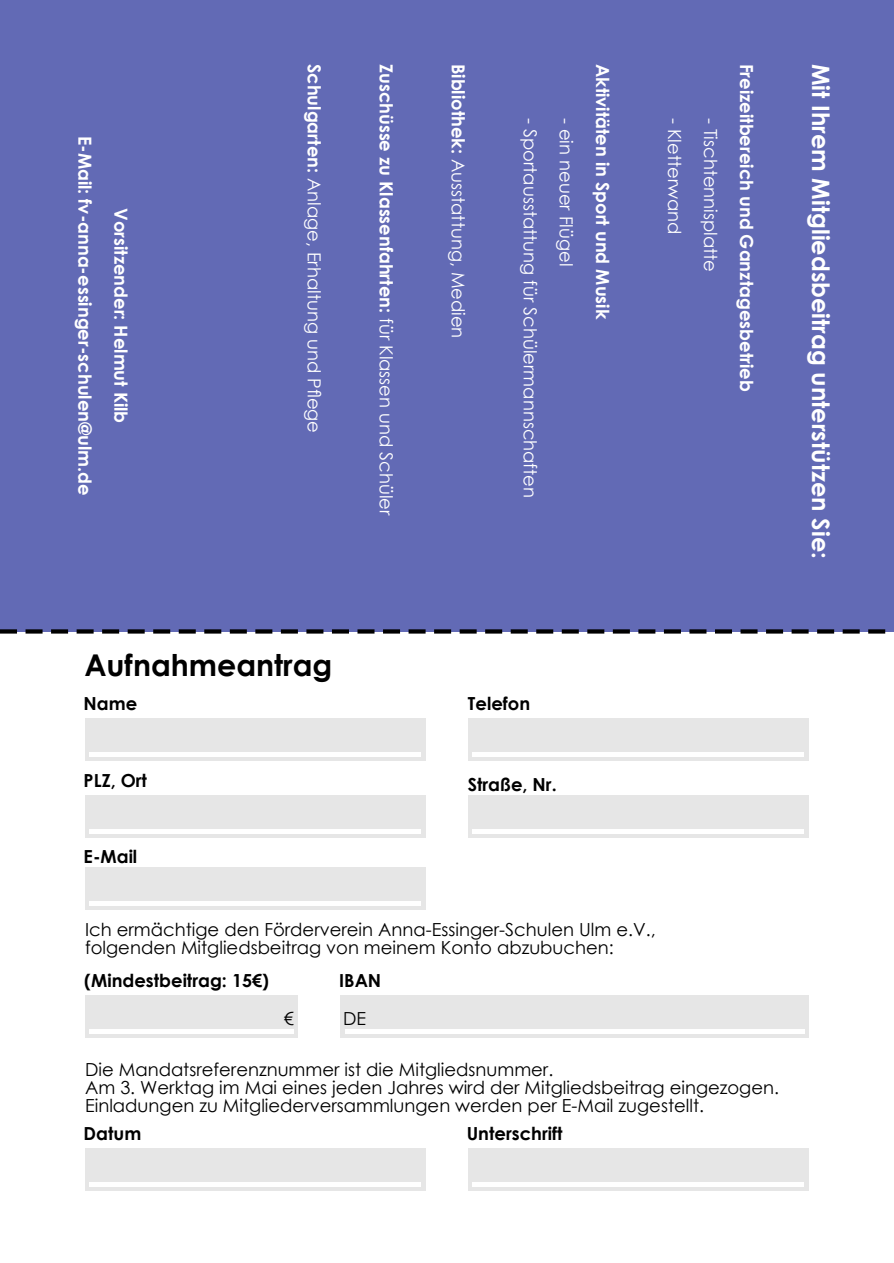
<style>
.page{position:relative;width:894px;height:1263px;background:#fff}
.page>*{position:absolute;margin:0;border:0;box-sizing:border-box;transform-origin:0 0}
.t1{font:700 30px "Century Gothic";color:#000}
.t2{font:700 24px "Century Gothic";color:#fff}
.t3{font:18px/18px "Century Gothic";color:#000}
.t4{font:700 18px/36px "Century Gothic";color:#fff;text-align:center}
.t5{font:18px "Century Gothic";color:#fff}
.t6{font:700 18px "Century Gothic";color:#000}
.s1{font-weight:700}
.s2{font-weight:400}
</style>
<div class="page">
<div style="left:85px;top:1148px;width:340px;height:43px;background:#e6e6e6"></div>
<hr style="left:89px;top:1182px;width:332px;height:4px;background:#fff">
<div style="left:468px;top:1148px;width:340px;height:43px;background:#e6e6e6"></div>
<hr style="left:472px;top:1182px;width:332px;height:4px;background:#fff">
<div style="left:340px;top:995px;width:468px;height:42px;background:#e6e6e6"></div>
<hr style="left:344px;top:1029px;width:460px;height:4px;background:#fff">
<div style="left:85px;top:995px;width:213px;height:42px;background:#e6e6e6"></div>
<hr style="left:89px;top:1029px;width:204px;height:4px;background:#fff">
<div style="left:468px;top:719px;width:340px;height:42px;background:#e6e6e6"></div>
<hr style="left:472px;top:753px;width:332px;height:4px;background:#fff">
<div style="left:85px;top:867px;width:340px;height:43px;background:#e6e6e6"></div>
<div style="left:89px;top:901px;width:332px;height:5px;background:#fff"></div>
<div style="left:468px;top:795px;width:340px;height:43px;background:#e6e6e6"></div>
<hr style="left:472px;top:829px;width:332px;height:4px;background:#fff">
<div style="left:85px;top:795px;width:340px;height:43px;background:#e6e6e6"></div>
<hr style="left:89px;top:829px;width:332px;height:4px;background:#fff">
<div style="left:85px;top:719px;width:340px;height:42px;background:#e6e6e6"></div>
<hr style="left:89px;top:753px;width:332px;height:4px;background:#fff">
<div style="left:0;top:0;width:893px;height:631px;background:#626ab5"></div>
<svg style="left:0;top:629px;width:893px;height:5px"></svg>
<p class="t4" style="left:137px;top:136px;width:361px;rotate:90deg">Vorsitzender: Helmut Kilb<br>E-Mail: fv-anna-essinger-schulen@ulm.de</p>
<p class="t5" style="left:321px;top:64px;width:371px;rotate:90deg"><span class="s1">Schulgarten:</span> Anlage, Erhaltung und Pflege</p>
<p class="t4" style="left:402px;top:64px;width:454px;rotate:90deg">Zuschüsse zu Klassenfahrten: <span class="s2">für Klassen und Schüler</span></p>
<p class="t5" style="left:465px;top:64px;width:276px;rotate:90deg"><span class="s1">Bibliothek:</span> Ausstattung, Medien</p>
<p class="t5" style="left:537px;top:118px;width:382px;rotate:90deg">- Sportausstattung für Schülermannschaften</p>
<p class="t5" style="left:573px;top:118px;width:150px;rotate:90deg">- ein neuer Flügel</p>
<p class="t4" style="left:618px;top:64px;width:257px;rotate:90deg">Aktivitäten in Sport und Musik</p>
<p class="t5" style="left:681px;top:118px;width:118px;rotate:90deg">- Kletterwand</p>
<p class="t5" style="left:717px;top:118px;width:156px;rotate:90deg">- Tischtennisplatte</p>
<p class="t4" style="left:762px;top:64px;width:329px;rotate:90deg">Freizeitbereich und Ganztagesbetrieb</p>
<h2 class="t2" style="left:829px;top:64px;width:496px;rotate:90deg">Mit Ihrem Mitgliedsbeitrag unterstützen Sie:</h2>
<h1 class="t1" style="left:84px;top:654px;width:249px">Aufnahmeantrag</h1>
<p class="t6" style="left:84px;top:697px;width:55px">Name</p>
<p class="t6" style="left:468px;top:697px;width:64px">Telefon</p>
<p class="t6" style="left:84px;top:773px;width:65px">PLZ, Ort</p>
<p class="t6" style="left:467px;top:777px;width:90px">Straße, Nr.</p>
<p class="t6" style="left:84px;top:850px;width:55px">E-Mail</p>
<p class="t3" style="left:85px;top:922px;width:572px">Ich ermächtige den Förderverein Anna-Essinger-Schulen Ulm e.V., folgenden Mitgliedsbeitrag von meinem Konto abzubuchen:</p>
<p class="t6" style="left:84px;top:973px;width:186px">(Mindestbeitrag: 15€)</p>
<p class="t6" style="left:339px;top:973px;width:44px">IBAN</p>
<p class="t3" style="left:284px;top:1011px;width:11px">€</p>
<p class="t3" style="left:343px;top:1011px;width:25px">DE</p>
<p class="t3" style="left:85px;top:1062px;width:695px">Die Mandatsreferenznummer ist die Mitgliedsnummer.<br>Am 3. Werktag im Mai eines jeden Jahres wird der Mitgliedsbeitrag eingezogen.<br>Einladungen zu Mitgliederversammlungen werden per E-Mail zugestellt.</p>
<p class="t6" style="left:84px;top:1126px;width:59px">Datum</p>
<p class="t6" style="left:466px;top:1126px;width:97px">Unterschrift</p>
</div>
